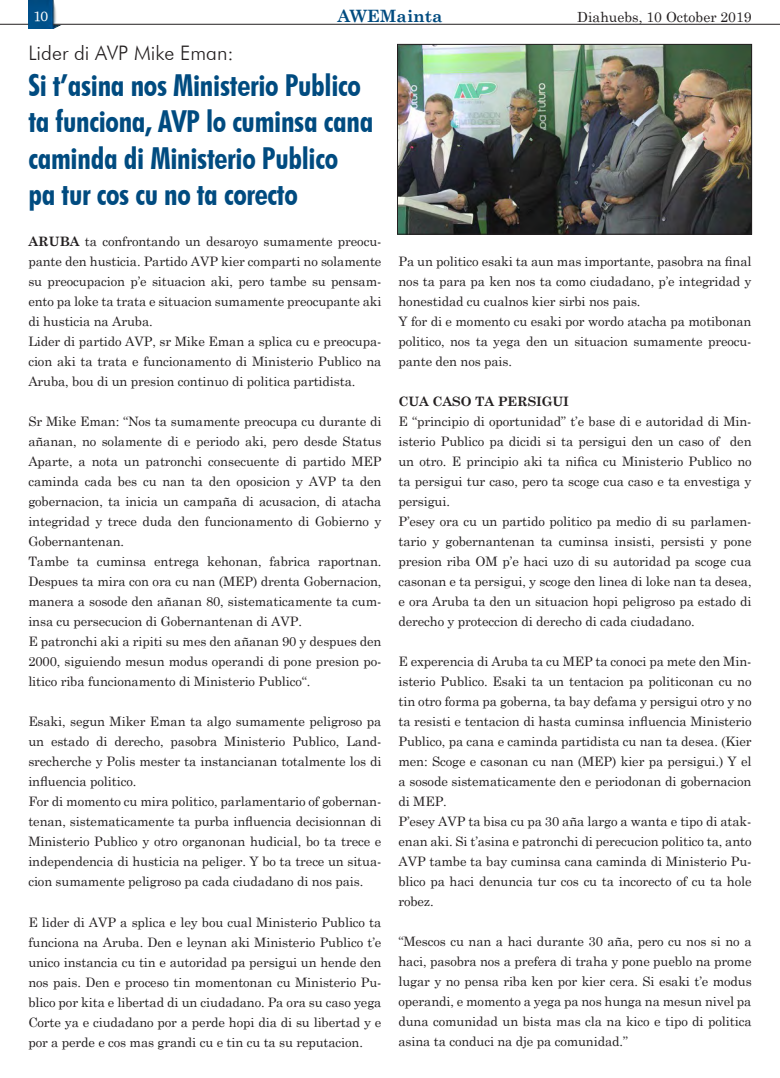
<style>
.page{position:relative;width:780px;height:1078px;background:#fff}
.page>*{position:absolute;margin:0;border:0;box-sizing:border-box;transform-origin:0 0}
.No_Spacing{font:700 condensed 30.2px/36.3px "Futura BT";letter-spacing:-.01em;color:#004b80}
.No_Spacing-2{font:300 20px "Futura BT";color:#231f20}
.Body_Text_14{font:700 17px "Century Schoolbook";color:#004b80}
.Body_Text_14-2{font:14px "Century Schoolbook";color:#231f20}
.t1{font:14px "Charter ITCTT";color:#fff}
.Body_Text_14-3{font:13px/20px "Century Schoolbook";letter-spacing:-.01em;color:#231f20;text-align:justify}
.Body_Text_14-4{font:700 13px "Century Schoolbook";letter-spacing:-.01em;color:#231f20}
.s1{font-weight:700}
</style>
<div class="page">
<img style="left:28px;top:0;width:33px;height:28px">
<svg style="left:0;top:24px;width:28px;height:1px"></svg>
<hr style="left:53px;top:24px;width:727px;height:1px;background:#231f20">
<img style="left:399px;top:46px;width:350px;height:186px">
<div style="left:397px;top:44px;width:354px;height:190px;border:1px solid #231f20"></div>
<p class="t1" style="left:33px;top:7px;width:16px">10</p>
<p class="Body_Text_14" style="left:337px;top:3px;width:107px">AWEMainta</p>
<p class="Body_Text_14-2" style="left:577px;top:5px;width:176px">Diahuebs, 10 October 2019</p>
<p class="No_Spacing-2" style="left:28px;top:40px;width:207px">Lider di AVP Mike Eman:</p>
<p class="No_Spacing" style="left:28px;top:67px;width:346px">Si t’asina nos Ministerio Publico ta funciona, AVP lo cuminsa cana caminda di Ministerio Publico</p>
<p class="No_Spacing" style="left:28px;top:176px;width:271px">pa tur cos cu no ta corecto</p>
<p class="Body_Text_14-3" style="left:28px;top:230px;width:354px"><span class="s1">ARUBA</span> ta confrontando un desaroyo sumamente preocu&shy;pante den husticia. Partido AVP kier comparti no solamente su preocupacion p’e situacion aki, pero tambe su pensam&shy;ento pa loke ta trata e situacion sumamente preocupante aki di husticia na Aruba.</p>
<p class="Body_Text_14-3" style="left:28px;top:330px;width:354px">Lider di partido AVP, sr Mike Eman a splica cu e preocupa&shy;cion aki ta trata e funcionamento di Ministerio Publico na Aruba, bou di un presion continuo di politica partidista.</p>
<p class="Body_Text_14-3" style="left:28px;top:410px;width:354px">Sr Mike Eman: “Nos ta sumamente preocupa cu durante di añanan, no solamente di e periodo aki, pero desde Status Aparte, a nota un patronchi consecuente di partido MEP caminda cada bes cu nan ta den oposicion y AVP ta den gobernacion, ta inicia un campaña di acusacion, di atacha integridad y trece duda den funcionamento di Gobierno y Gobernantenan.</p>
<p class="Body_Text_14-3" style="left:28px;top:550px;width:354px">Tambe ta cuminsa entrega kehonan, fabrica raportnan.<br>Despues ta mira con ora cu nan (MEP) drenta Gobernacion, manera a sosode den añanan 80, sistematicamente ta cum&shy;insa cu persecucion di Gobernantenan di AVP.</p>
<p class="Body_Text_14-3" style="left:28px;top:630px;width:354px">E patronchi aki a ripiti su mes den añanan 90 y despues den 2000, siguiendo mesun modus operandi di pone presion po&shy;litico riba funcionamento di Ministerio Publico“.</p>
<p class="Body_Text_14-3" style="left:28px;top:710px;width:354px">Esaki, segun Miker Eman ta algo sumamente peligroso pa un estado di derecho, pasobra Ministerio Publico, Land&shy;srecherche y Polis mester ta instancianan totalmente los di influencia politico.</p>
<p class="Body_Text_14-3" style="left:28px;top:790px;width:354px">For di momento cu mira politico, parlamentario of gobernan&shy;tenan, sistematicamente ta purba influencia decisionnan di Ministerio Publico y otro organonan hudicial, bo ta trece e independencia di husticia na peliger. Y bo ta trece un situa&shy;cion sumamente peligroso pa cada ciudadano di nos pais.</p>
<p class="Body_Text_14-3" style="left:28px;top:910px;width:354px">E lider di AVP a splica e ley bou cual Ministerio Publico ta funciona na Aruba. Den e leynan aki Ministerio Publico t’e unico instancia cu tin e autoridad pa persigui un hende den nos pais. Den e proceso tin momentonan cu Ministerio Pu&shy;blico por kita e libertad di un ciudadano. Pa ora su caso yega Corte ya e ciudadano por a perde hopi dia di su libertad y e por a perde e cos mas grandi cu e tin cu ta su reputacion.</p>
<p class="Body_Text_14-3" style="left:398px;top:250px;width:354px">Pa un politico esaki ta aun mas importante, pasobra na final nos ta para pa ken nos ta como ciudadano, p’e integridad y honestidad cu cualnos kier sirbi nos pais.</p>
<p class="Body_Text_14-3" style="left:398px;top:310px;width:354px">Y for di e momento cu esaki por wordo atacha pa motibonan politico, nos ta yega den un situacion sumamente preocu&shy;pante den nos pais.</p>
<p class="Body_Text_14-4" style="left:398px;top:391px;width:172px">CUA CASO TA PERSIGUI</p>
<p class="Body_Text_14-3" style="left:398px;top:410px;width:354px">E “principio di oportunidad” t’e base di e autoridad di Min&shy;isterio Publico pa dicidi si ta persigui den un caso of den un otro. E principio aki ta nifica cu Ministerio Publico no ta persigui tur caso, pero ta scoge cua caso e ta envestiga y persigui.</p>
<p class="Body_Text_14-3" style="left:398px;top:510px;width:354px">P’esey ora cu un partido politico pa medio di su parlamen&shy;tario y gobernantenan ta cuminsa insisti, persisti y pone presion riba OM p’e haci uzo di su autoridad pa scoge cua casonan e ta persigui, y scoge den linea di loke nan ta desea, e ora Aruba ta den un situacion hopi peligroso pa estado di derecho y proteccion di derecho di cada ciudadano.</p>
<p class="Body_Text_14-3" style="left:398px;top:650px;width:354px">E experencia di Aruba ta cu MEP ta conoci pa mete den Min&shy;isterio Publico. Esaki ta un tentacion pa politiconan cu no tin otro forma pa goberna, ta bay defama y persigui otro y no ta resisti e tentacion di hasta cuminsa influencia Ministerio Publico, pa cana e caminda partidista cu nan ta desea. (Kier men: Scoge e casonan cu nan (MEP) kier pa persigui.) Y el a sosode sistematicamente den e periodonan di gobernacion di MEP.</p>
<p class="Body_Text_14-3" style="left:398px;top:810px;width:354px">P’esey AVP ta bisa cu pa 30 aña largo a wanta e tipo di atak&shy;enan aki. Si t’asina e patronchi di perecucion politico ta, anto AVP tambe ta bay cuminsa cana caminda di Ministerio Pu&shy;blico pa haci denuncia tur cos cu ta incorecto of cu ta hole robez.</p>
<p class="Body_Text_14-3" style="left:398px;top:930px;width:354px">“Mescos cu nan a haci durante 30 aña, pero cu nos si no a haci, pasobra nos a prefera di traha y pone pueblo na prome lugar y no pensa riba ken por kier cera. Si esaki t’e modus operandi, e momento a yega pa nos hunga na mesun nivel pa duna comunidad un bista mas cla na kico e tipo di politica asina ta conduci na dje pa comunidad.”</p>
</div>
